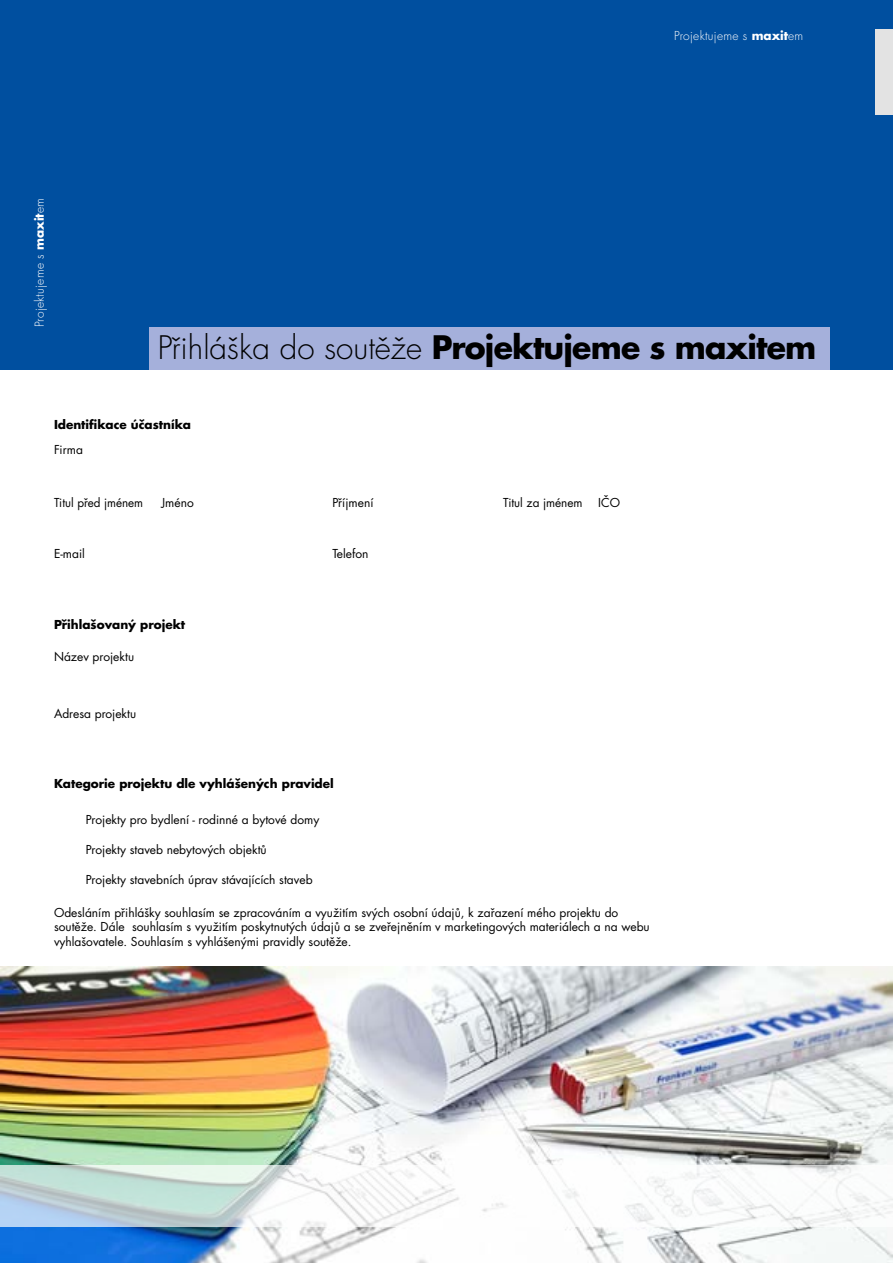
<style>
.page{position:relative;width:893px;height:1263px;background:#fff}
.page>*{position:absolute;margin:0;border:0;box-sizing:border-box;transform-origin:0 0}
.t1{font:700 31.5px "Futura LT Pro";letter-spacing:-.025em;color:#000}
.t2{font:12px/14.4px "Futura LT Pro";color:#000}
.t3{font:700 12px "Futura LT Pro";color:#000}
.t4{font:300 12px "Futura LT Pro";letter-spacing:.025em;color:#fff}
.s1{font-weight:700}
.s2{font-weight:300}
</style>
<div class="page">
<div style="left:0;top:0;width:893px;height:370px;background:#004f9f"></div>
<div style="left:876px;top:30px;width:17px;height:85px;background:#e3e3e3"></div>
<div style="left:149px;top:327px;width:680px;height:43px;background:#a5b0db"></div>
<img style="left:0;top:966px;width:893px;height:297px">
<svg style="left:0;top:1165px;width:893px;height:62px"></svg>
<p class="t4" style="left:32px;top:327px;width:130px;rotate:-90deg">Projektujeme s <span class="s1">maxit</span>em</p>
<p class="t4" style="left:674px;top:27px;width:130px">Projektujeme s <span class="s1">maxit</span>em</p>
<h1 class="t1" style="left:158px;top:323px;width:660px"><span class="s2">Přihláška do soutěže</span> Projektujeme s maxitem</h1>
<p class="t3" style="left:54px;top:415px;width:139px">Identifikace účastníka</p>
<p class="t2" style="left:54px;top:442px;width:30px">Firma</p>
<p class="t2" style="left:54px;top:496px;width:91px">Titul před jménem</p>
<p class="t2" style="left:162px;top:496px;width:34px">Jméno</p>
<p class="t2" style="left:332px;top:496px;width:42px">Příjmení</p>
<p class="t2" style="left:503px;top:496px;width:81px">Titul za jménem</p>
<p class="t2" style="left:598px;top:496px;width:23px">IČO</p>
<p class="t2" style="left:54px;top:547px;width:32px">E-mail</p>
<p class="t2" style="left:332px;top:547px;width:37px">Telefon</p>
<p class="t3" style="left:54px;top:615px;width:133px">Přihlašovaný projekt</p>
<p class="t2" style="left:54px;top:649px;width:82px">Název projektu</p>
<p class="t2" style="left:54px;top:706px;width:84px">Adresa projektu</p>
<p class="t3" style="left:54px;top:774px;width:281px">Kategorie projektu dle vyhlášených pravidel</p>
<p class="t2" style="left:86px;top:812px;width:235px">Projekty pro bydlení - rodinné a bytové domy</p>
<p class="t2" style="left:86px;top:842px;width:182px">Projekty staveb nebytových objektů</p>
<p class="t2" style="left:86px;top:872px;width:228px">Projekty stavebních úprav stávajících staveb</p>
<p class="t2" style="left:54px;top:905px;width:597px">Odesláním přihlášky souhlasím se zpracováním a využitím svých osobní údajů, k zařazení mého projektu do soutěže. Dále souhlasím s využitím poskytnutých údajů a se zveřejněním v marketingových materiálech a na webu vyhlašovatele. Souhlasím s vyhlášenými pravidly soutěže.</p>
</div>
